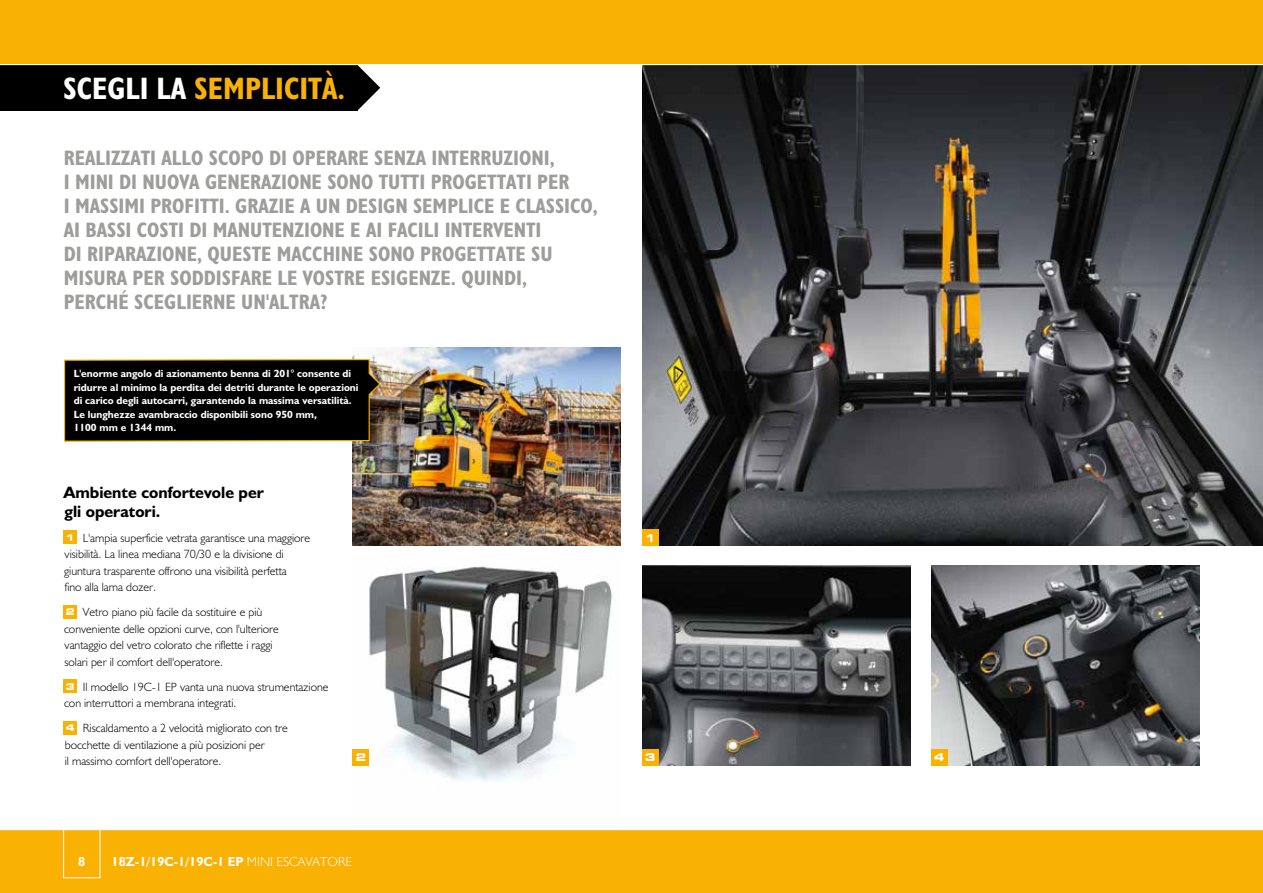
<style>
.page{position:relative;width:1263px;height:893px;background:#fff}
.page>*{position:absolute;margin:0;border:0;box-sizing:border-box;transform-origin:0 0}
.t1{font:31.2px "JCB Bold Condensed";color:#f9b104}
.t2{font:21px/24px "JCB Bold Condensed";color:#9d9d9c}
.t3{font:16.5px/18.8px "JCB Bold";color:#000}
.t4{font:13.2px "JCB Bold";color:#fff}
.t5{font:12px/16.5px "JCB Light";color:#000}
.t6{font:10.5px/13.5px "JCB Bold";color:#fff}
.t7{font:700 expanded 10.5px "Square 721 BT";color:#fff}
.s1{color:#fff}
.s2{font-family:"Square 721 BT";font-weight:700;font-stretch:expanded;font-size:9.15px;color:#fff}
.s3{font-family:"JCB Light"}
</style>
<div class="page">
<img style="left:642px;top:65px;width:621px;height:481px">
<img style="left:353px;top:347px;width:268px;height:199px">
<img style="left:642px;top:566px;width:268px;height:199px">
<img style="left:931px;top:566px;width:268px;height:199px">
<img style="left:353px;top:566px;width:260px;height:216px">
<svg style="left:358px;top:65px;width:22px;height:45px"></svg>
<div style="left:0;top:54px;width:358px;height:57px;background:#000"></div>
<div style="left:0;top:829px;width:1263px;height:64px;background:#f9b104"></div>
<hr style="left:0;top:829px;width:1263px;height:1px;background:#fff">
<div style="left:64px;top:531px;width:13px;height:13px;background:#f9b104"></div>
<div style="left:64px;top:605px;width:13px;height:13px;background:#f9b104"></div>
<div style="left:64px;top:680px;width:13px;height:13px;background:#f9b104"></div>
<div style="left:64px;top:721px;width:13px;height:13px;background:#f9b104"></div>
<hr style="left:0;top:64px;width:1263px;height:1px;background:#fff">
<div style="left:63px;top:819px;width:37px;height:59px;border:1px solid #fff"></div>
<div style="left:353px;top:749px;width:16px;height:16px;background:#f9b104"></div>
<div style="left:642px;top:530px;width:16px;height:16px;background:#f9b104"></div>
<div style="left:642px;top:749px;width:16px;height:16px;background:#f9b104"></div>
<svg style="left:64px;top:358px;width:317px;height:84px;background:#110e08"></svg>
<div style="left:931px;top:749px;width:16px;height:16px;background:#f9b104"></div>
<div style="left:0;top:0;width:1263px;height:64px;background:#f9b104"></div>
<h1 class="t1" style="left:63px;top:69px;width:283px"><span class="s1">SCEGLI LA</span> SEMPLICITÀ.</h1>
<p class="t2" style="left:64px;top:145px;width:536px">REALIZZATI ALLO SCOPO DI OPERARE SENZA INTERRUZIONI,<br>I MINI DI NUOVA GENERAZIONE SONO TUTTI PROGETTATI PER<br>I MASSIMI PROFITTI. GRAZIE A UN DESIGN SEMPLICE E CLASSICO, AI BASSI COSTI DI MANUTENZIONE E AI FACILI INTERVENTI<br>DI RIPARAZIONE, QUESTE MACCHINE SONO PROGETTATE SU MISURA PER SODDISFARE LE VOSTRE ESIGENZE. QUINDI,<br>PERCHÉ SCEGLIERNE UN'ALTRA?</p>
<p class="t6" style="left:74px;top:367px;width:286px">L'enorme angolo di azionamento benna di 201° consente di ridurre al minimo la perdita dei detriti durante le operazioni di carico degli autocarri, garantendo la massima versatilità.<br>Le lunghezze avambraccio disponibili sono 950 mm,<br>1100 mm e 1344 mm.</p>
<h3 class="t3" style="left:64px;top:483px;width:202px">Ambiente confortevole per gli operatori.</h3>
<p class="t5" style="left:64px;top:529px;width:248px"><span class="s2">1</span> L'ampia superficie vetrata garantisce una maggiore visibilità. La linea mediana 70/30 e la divisione di giuntura trasparente offrono una visibilità perfetta<br>fino alla lama dozer.</p>
<p class="t5" style="left:64px;top:604px;width:216px"><span class="s2">2</span> Vetro piano più facile da sostituire e più conveniente delle opzioni curve, con l'ulteriore vantaggio del vetro colorato che riflette i raggi solari per il comfort dell'operatore.</p>
<p class="t5" style="left:64px;top:678px;width:266px"><span class="s2">3</span> Il modello 19C-1 EP vanta una nuova strumentazione con interruttori a membrana integrati.</p>
<p class="t5" style="left:65px;top:720px;width:225px"><span class="s2">4</span> Riscaldamento a 2 velocità migliorato con tre bocchette di ventilazione a più posizioni per<br>il massimo comfort dell'operatore.</p>
<p class="t7" style="left:356px;top:751px;width:12px">2</p>
<p class="t4" style="left:78px;top:853px;width:9px">8</p>
<p class="t4" style="left:112px;top:853px;width:242px">18Z-1/19C-1/19C-1 EP <span class="s3">MINI ESCAVATORE</span></p>
<p class="t7" style="left:645px;top:532px;width:12px">1</p>
<p class="t7" style="left:645px;top:751px;width:12px">3</p>
<p class="t7" style="left:934px;top:751px;width:12px">4</p>
</div>
